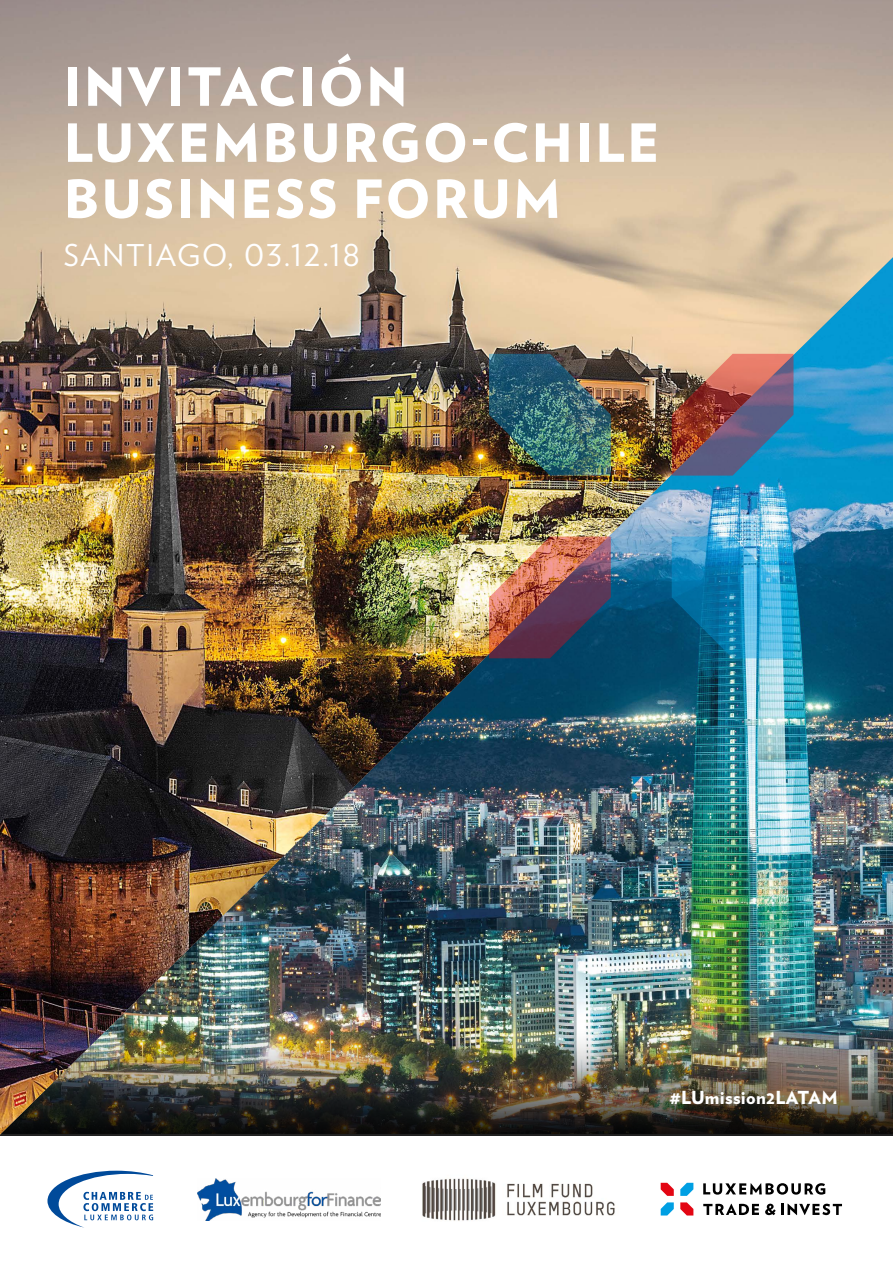
<style>
.page{position:relative;width:893px;height:1263px;background:#fff}
.page>*{position:absolute;margin:0;border:0;box-sizing:border-box;transform-origin:0 0}
.t1{font:900 52.5px/56.1px "Verlag";letter-spacing:.045em;color:#fff}
.t2{font:30px "Verlag";letter-spacing:.06em;color:#fff}
.t3{font:900 18px "Verlag";letter-spacing:.02em;color:#fff}
</style>
<div class="page">
<svg style="left:47px;top:1171px;width:106px;height:56px"></svg>
<svg style="left:661px;top:1183px;width:13px;height:13px"></svg>
<svg style="left:680px;top:1183px;width:13px;height:13px"></svg>
<svg style="left:680px;top:1202px;width:13px;height:13px"></svg>
<svg style="left:661px;top:1202px;width:13px;height:13px"></svg>
<svg style="left:703px;top:1204px;width:56px;height:11px"></svg>
<svg style="left:765px;top:1204px;width:77px;height:11px"></svg>
<svg style="left:703px;top:1183px;width:122px;height:11px"></svg>
<img style="left:198px;top:1178px;width:183px;height:42px">
<img style="left:422px;top:1178px;width:193px;height:43px">
<img style="left:0;top:0;width:893px;height:1135px">
<img style="left:489px;top:536px;width:122px;height:122px">
<img style="left:672px;top:536px;width:121px;height:122px">
<img style="left:672px;top:354px;width:121px;height:122px">
<img style="left:489px;top:354px;width:122px;height:122px">
<p class="t1" style="left:64px;top:56px;width:597px">INVITACIÓN<br>LUXEMBURGO-CHILE<br>BUSINESS FORUM</p>
<p class="t2" style="left:64px;top:233px;width:298px">SANTIAGO, 03.12.18</p>
<p class="t3" style="left:669px;top:1083px;width:170px">#LUmission2LATAM</p>
</div>
